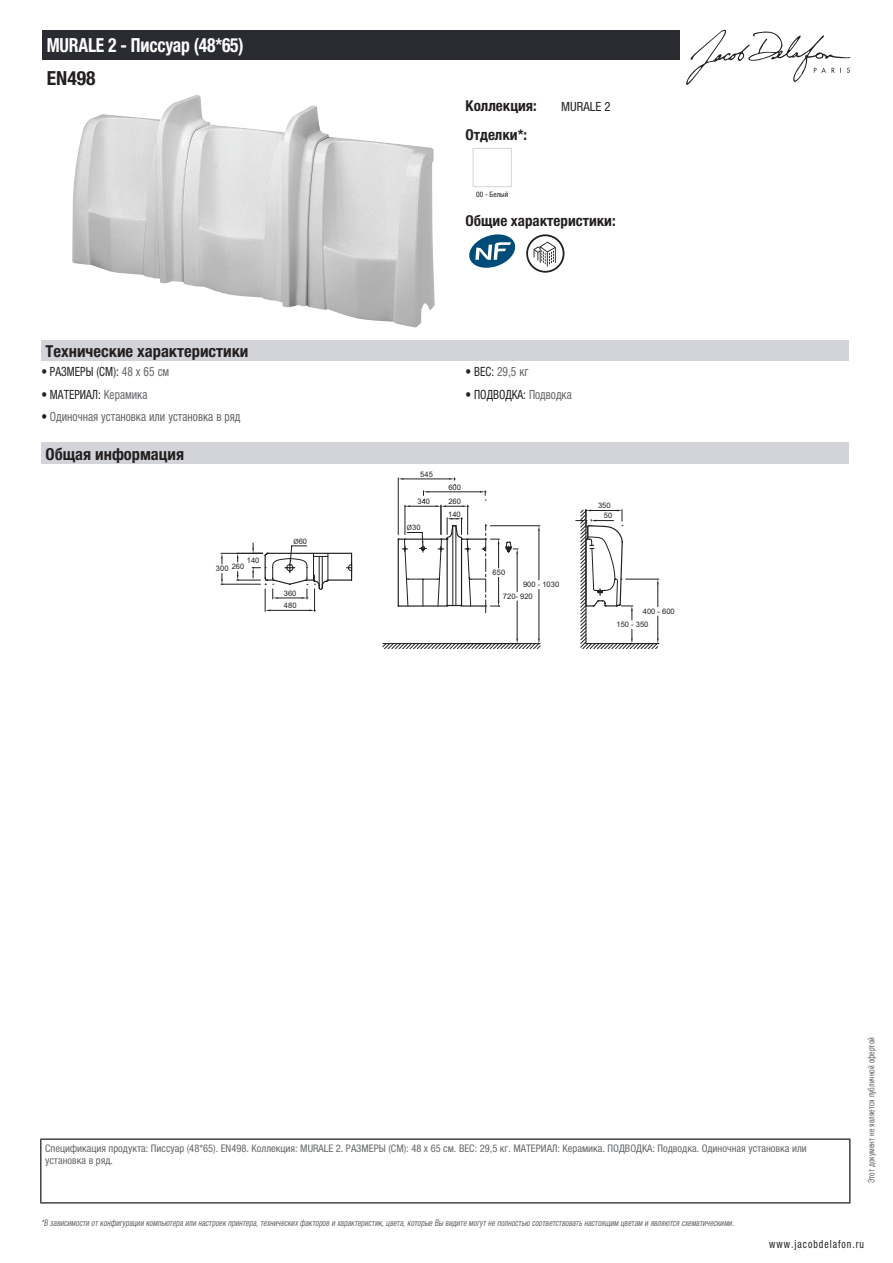
<style>
.page{position:relative;width:893px;height:1263px;background:#fff}
.page>*{position:absolute;margin:0;border:0;box-sizing:border-box;transform-origin:0 0}
.t1{font:700 condensed 19.5px "Helvetica Neue LTCYR";letter-spacing:-.01em;color:#fff;scale:.9 1}
.t2{font:700 condensed 19.5px "Helvetica Neue LTCYR";color:#231f20}
.t3{font:700 condensed 16.5px "Helvetica Neue LTCYR";color:#231f20}
.t4{font:700 condensed 15px "Helvetica Neue LTCYR";color:#231f20}
.t5{font:condensed 12.75px "Helvetica Neue LTCYR";color:#231f20;scale:.9 1}
.t6{font:condensed 12.75px "Helvetica Neue LTCYR";color:#626568;scale:.9 1}
.t7{font:condensed 12.75px "Helvetica Neue LTCYR";color:#231f20}
.t8{font:condensed 11.25px "Helvetica Neue LTCYR";letter-spacing:.1em;color:#231f20;scale:.87 1}
.t9{font:condensed 10.5px/12px "Helvetica Neue LTCYR";color:#626568}
.t10{font:italic condensed 9px "Helvetica Neue LTCYR";color:#626568;scale:.87 1}
.t11{font:condensed 9px "Helvetica Neue LTCYR";color:#626568;scale:.87 1}
.t12{font:7.5px/12.5px "Arial";color:#231f20}
.t13{font:condensed 7.5px "Helvetica Neue LTCYR";color:#231f20}
.s1{color:#626568}
.s2{color:#231f20}
.s3{font-family:"Myriad Pro"}
</style>
<div class="page">
<svg style="left:686px;top:30px;width:164px;height:55px"></svg>
<img style="left:72px;top:95px;width:363px;height:232px">
<div style="left:473px;top:148px;width:39px;height:39px;border:1px solid #d3d4da"></div>
<svg style="left:469px;top:234px;width:46px;height:34px"></svg>
<svg style="left:526px;top:234px;width:38px;height:39px"></svg>
<div style="left:41px;top:340px;width:808px;height:22px;background:#d3d4da"></div>
<div style="left:41px;top:442px;width:808px;height:22px;background:#d3d4da"></div>
<hr style="left:398px;top:478px;width:1px;height:56px;background:#231f20">
<hr style="left:403px;top:479px;width:46px;height:1px;background:#231f20">
<svg style="left:449px;top:478px;width:6px;height:7px"></svg>
<hr style="left:221px;top:553px;width:42px;height:1px;background:#231f20">
<hr style="left:221px;top:584px;width:39px;height:1px;background:#231f20">
<svg style="left:221px;top:553px;width:2px;height:11px"></svg>
<svg style="left:221px;top:573px;width:2px;height:12px"></svg>
<svg style="left:237px;top:491px;width:422px;height:158px"></svg>
<div style="left:43px;top:30px;width:637px;height:30px;background:#2a2c32"></div>
<hr style="left:40px;top:1138px;width:810px;height:2px;background:#040503">
<hr style="left:40px;top:1140px;width:1px;height:62px;background:#040503">
<hr style="left:849px;top:1140px;width:1px;height:62px;background:#040503">
<hr style="left:40px;top:1202px;width:810px;height:1px;background:#040503">
<h1 class="t1" style="left:47px;top:34px;width:220px">MURALE 2 - Писсуар (48*65)</h1>
<h1 class="t2" style="left:47px;top:67px;width:50px">EN498</h1>
<h3 class="t4" style="left:466px;top:97px;width:73px">Коллекция:</h3>
<h3 class="t7" style="left:561px;top:99px;width:51px">MURALE 2</h3>
<h3 class="t4" style="left:466px;top:126px;width:63px">Отделки*:</h3>
<p class="t13" style="left:476px;top:190px;width:34px">00 - Белый</p>
<h3 class="t4" style="left:466px;top:212px;width:152px">Общие характеристики:</h3>
<h2 class="t3" style="left:46px;top:342px;width:204px">Технические характеристики</h2>
<h3 class="t5" style="left:41px;top:364px;width:144px">• РАЗМЕРЫ (СМ): <span class="s1">48 x 65 см</span></h3>
<h3 class="t6" style="left:466px;top:364px;width:72px"><span class="s2">• ВЕС:</span> 29,5 кг</h3>
<h3 class="t5" style="left:41px;top:387px;width:119px">• МАТЕРИАЛ: <span class="s1">Керамика</span></h3>
<h3 class="t5" style="left:466px;top:387px;width:119px">• ПОДВОДКА: <span class="s1">Подводка</span></h3>
<h3 class="t6" style="left:41px;top:410px;width:223px"><span class="s2">•</span> Одиночная установка или установка в ряд</h3>
<h2 class="t3" style="left:46px;top:445px;width:140px">Общая информация</h2>
<p class="t12" style="left:247px;top:554px;width:14px">140</p>
<p class="t12" style="left:216px;top:561px;width:30px">300 260</p>
<p class="t12" style="left:293px;top:535px;width:15px"><span class="s3">Ø</span>60</p>
<p class="t12" style="left:284px;top:587px;width:14px">360<br>480</p>
<p class="t12" style="left:420px;top:468px;width:14px">545</p>
<p class="t12" style="left:417px;top:495px;width:14px">340</p>
<p class="t12" style="left:407px;top:521px;width:15px"><span class="s3">Ø</span>30</p>
<p class="t12" style="left:448px;top:481px;width:14px">600</p>
<p class="t12" style="left:448px;top:495px;width:14px">260</p>
<p class="t12" style="left:448px;top:508px;width:14px">140</p>
<p class="t12" style="left:493px;top:566px;width:14px">650</p>
<p class="t12" style="left:523px;top:578px;width:38px">900 - 1030</p>
<p class="t12" style="left:503px;top:590px;width:31px">720- 920</p>
<p class="t12" style="left:598px;top:500px;width:14px">350</p>
<p class="t12" style="left:604px;top:510px;width:10px">50</p>
<p class="t12" style="left:643px;top:605px;width:33px">400 - 600</p>
<p class="t12" style="left:616px;top:618px;width:33px">150 - 350</p>
<p class="t9" style="left:45px;top:1142px;width:763px">Спецификация продукта: Писсуар (48*65). EN498. Коллекция: MURALE 2. РАЗМЕРЫ (СМ): 48 x 65 см. ВЕС: 29,5 кг. МАТЕРИАЛ: Керамика. ПОДВОДКА: Подводка. Одиночная установка или установка в ряд.</p>
<p class="t10" style="left:41px;top:1218px;width:800px">*В зависимости отконфигурации компьютера или настроек принтера,техническихфакторов и характеристик,цвета,которые Вы видите могутне полностью соответствоватьнастоящим цветам и являются схематическими.</p>
<p class="t11" style="left:866px;top:1183px;width:169px;rotate:-90deg">Этот документ не является публичной офертой</p>
<p class="t8" style="left:769px;top:1237px;width:110px">www.jacobdelafon.ru</p>
</div>
